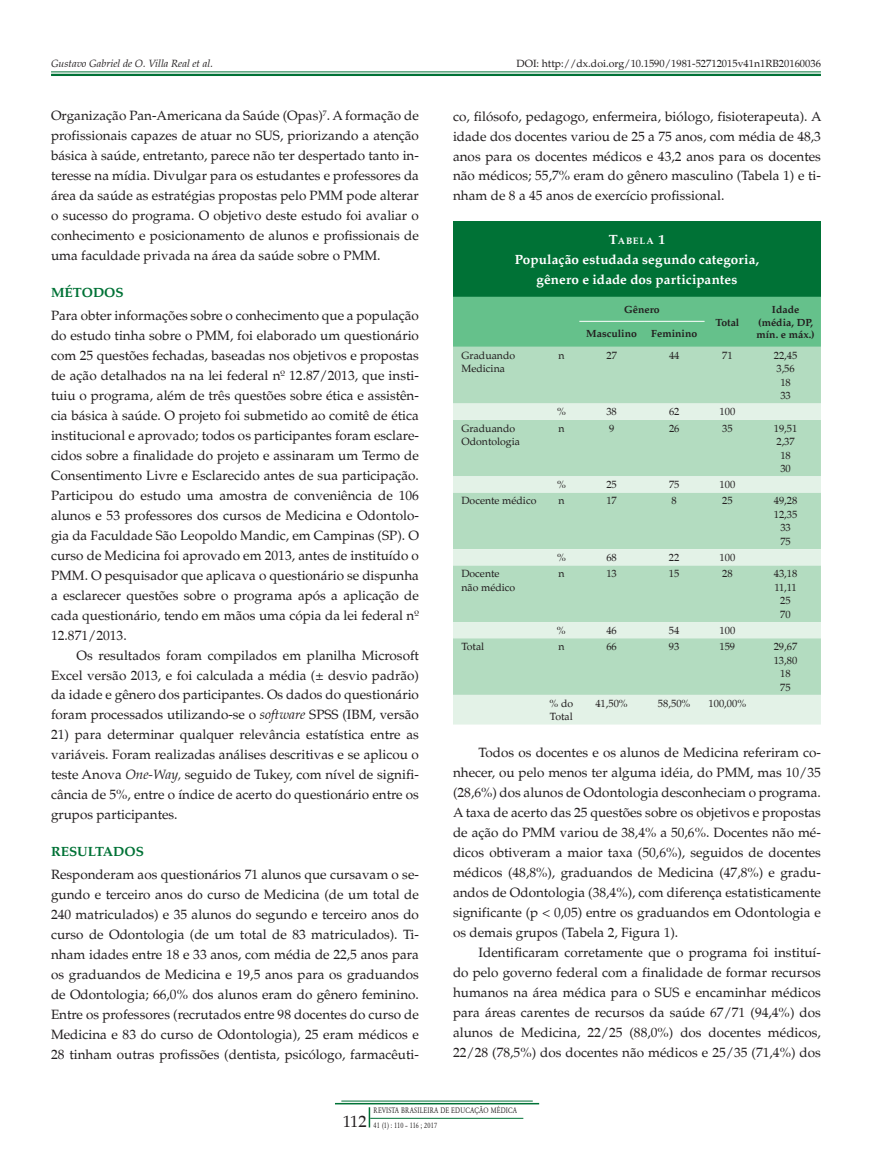
<style>
.page{position:relative;width:872px;height:1170px;background:#fff}
.page>*{position:absolute;margin:0;border:0;box-sizing:border-box;transform-origin:0 0}
.t1{font:13.5px/20px "Palton Roman";color:#231f20;text-align:justify}
.t2{font:700 13.5px/20px "Palton";letter-spacing:.01em;color:#fff;text-align:center}
.t3{font:700 13.5px "Palton";color:#007236}
.t4{font:10.5px/13.5px "Palton Roman";color:#231f20;text-align:center}
.t5{font:700 10.5px/12.8px "Palton";color:#231f20;text-align:center}
.t6{font:italic 10.5px "Palton";color:#231f20}
.t7{font:700 9.45px "Palton";letter-spacing:.09em;color:#fff}
.t8{font:8.25px/15px "Garamond";letter-spacing:.03em;color:#231f20;scale:.8 1}
.s1{font-family:"Palton";font-style:italic}
.s2{font-size:13.5px}
.s3{font-family:"Palton Roman";font-size:16.5px}
</style>
<div class="page">
<hr style="left:370px;top:1117px;width:153px;height:1px;background:#007236">
<svg style="left:369px;top:1107px;width:1px;height:20px"></svg>
<hr style="left:341px;top:1100px;width:192px;height:1px;background:#007236">
<hr style="left:335px;top:1102px;width:204px;height:2px;background:#007236">
<hr style="left:51px;top:71px;width:770px;height:1px;background:#007236">
<hr style="left:51px;top:74px;width:770px;height:2px;background:#007236">
<div style="left:453px;top:221px;width:368px;height:76px;background:#007236"></div>
<div style="left:453px;top:297px;width:368px;height:50px;background:#65c18b"></div>
<div style="left:453px;top:347px;width:368px;height:56px;background:#b3dcc0"></div>
<svg style="left:453px;top:403px;width:368px;height:321px;background:#c1e2cb"></svg>
<hr style="left:579px;top:321px;width:65px;height:1px;background:#fff">
<hr style="left:644px;top:321px;width:60px;height:1px;background:#fff">
<p class="t6" style="left:51px;top:58px;width:163px">Gustavo Gabriel de O. Villa Real et al.</p>
<p class="t4" style="left:516px;top:57px;width:306px">DOI: http://dx.doi.org/10.1590/1981-52712015v41n1RB20160036</p>
<p class="t1" style="left:51px;top:106px;width:369px">Organização Pan-Americana da Saúde (Opas)<sup>7</sup>. A formação de profissionais capazes de atuar no SUS, priorizando a atenção básica à saúde, entretanto, parece não ter despertado tanto in&shy;teresse na mídia. Divulgar para os estudantes e professores da área da saúde as estratégias propostas pelo PMM pode alterar o sucesso do programa. O objetivo deste estudo foi avaliar o conhecimento e posicionamento de alunos e profissionais de uma faculdade privada na área da saúde sobre o PMM.</p>
<p class="t3" style="left:51px;top:285px;width:74px">MÉTODOS</p>
<p class="t1" style="left:51px;top:306px;width:369px">Para obter informações sobre o conhecimento que a população do estudo tinha sobre o PMM, foi elaborado um questionário com 25 questões fechadas, baseadas nos objetivos e propostas de ação detalhados na na lei federal nº 12.87/2013, que insti&shy;tuiu o programa, além de três questões sobre ética e assistên&shy;cia básica à saúde. O projeto foi submetido ao comitê de ética institucional e aprovado; todos os participantes foram esclare&shy;cidos sobre a finalidade do projeto e assinaram um Termo de Consentimento Livre e Esclarecido antes de sua participação.<br>Participou do estudo uma amostra de conveniência de 106 alunos e 53 professores dos cursos de Medicina e Odontolo&shy;gia da Faculdade São Leopoldo Mandic, em Campinas (SP). O curso de Medicina foi aprovado em 2013, antes de instituído o PMM. O pesquisador que aplicava o questionário se dispunha a esclarecer questões sobre o programa após a aplicação de cada questionário, tendo em mãos uma cópia da lei federal nº 12.871/2013.</p>
<p class="t1" style="left:51px;top:645px;width:369px;text-indent:26px">Os resultados foram compilados em planilha Microsoft Excel versão 2013, e foi calculada a média (± desvio padrão) da idade e gênero dos participantes. Os dados do questionário foram processados utilizando-se o <span class="s1">software</span> SPSS (IBM, versão</p>
<p class="t1" style="left:51px;top:725px;width:369px">21) para determinar qualquer relevância estatística entre as variáveis. Foram realizadas análises descritivas e se aplicou o teste Anova <span class="s1">One-Way,</span> seguido de Tukey, com nível de signifi&shy;cância de 5%, entre o índice de acerto do questionário entre os grupos participantes.</p>
<p class="t3" style="left:51px;top:843px;width:94px">RESULTADOS</p>
<p class="t1" style="left:51px;top:864px;width:369px">Responderam aos questionários 71 alunos que cursavam o se&shy;gundo e terceiro anos do curso de Medicina (de um total de 240 matriculados) e 35 alunos do segundo e terceiro anos do curso de Odontologia (de um total de 83 matriculados). Ti&shy;nham idades entre 18 e 33 anos, com média de 22,5 anos para os graduandos de Medicina e 19,5 anos para os graduandos de Odontologia; 66,0% dos alunos eram do gênero feminino.<br>Entre os professores (recrutados entre 98 docentes do curso de Medicina e 83 do curso de Odontologia), 25 eram médicos e 28 tinham outras profissões (dentista, psicólogo, farmacêuti-</p>
<p class="t1" style="left:453px;top:106px;width:370px">co, filósofo, pedagogo, enfermeira, biólogo, fisioterapeuta). A idade dos docentes variou de 25 a 75 anos, com média de 48,3 anos para os docentes médicos e 43,2 anos para os docentes não médicos; 55,7% eram do gênero masculino (Tabela 1) e ti&shy;nham de 8 a 45 anos de exercício profissional.</p>
<p class="t7" style="left:609px;top:235px;width:58px"><span class="s2">T</span>ABELA <span class="s2">1</span></p>
<p class="t2" style="left:515px;top:249px;width:246px">População estudada segundo categoria, gênero e idade dos participantes</p>
<p class="t5" style="left:624px;top:303px;width:37px">Gênero</p>
<p class="t5" style="left:715px;top:316px;width:25px">Total</p>
<p class="t5" style="left:758px;top:303px;width:56px">Idade (média, DP,</p>
<p class="t5" style="left:586px;top:327px;width:52px">Masculino</p>
<p class="t5" style="left:651px;top:327px;width:48px">Feminino</p>
<p class="t5" style="left:756px;top:328px;width:60px">mín. e máx.)</p>
<p class="t4" style="left:461px;top:348px;width:55px;text-align:left">Graduando<br>Medicina</p>
<p class="t4" style="left:558px;top:348px;width:8px">n</p>
<p class="t4" style="left:606px;top:348px;width:12px">27</p>
<p class="t4" style="left:669px;top:348px;width:12px">44</p>
<p class="t4" style="left:722px;top:348px;width:12px">71</p>
<p class="t4" style="left:774px;top:348px;width:25px">22,45<br>3,56<br>18<br>33</p>
<p class="t4" style="left:557px;top:405px;width:10px">%</p>
<p class="t4" style="left:606px;top:405px;width:12px">38</p>
<p class="t4" style="left:669px;top:405px;width:12px">62</p>
<p class="t4" style="left:719px;top:405px;width:17px">100</p>
<p class="t4" style="left:461px;top:421px;width:60px;text-align:left">Graduando<br>Odontologia</p>
<p class="t4" style="left:558px;top:421px;width:8px">n</p>
<p class="t4" style="left:609px;top:421px;width:7px">9</p>
<p class="t4" style="left:669px;top:421px;width:12px">26</p>
<p class="t4" style="left:722px;top:421px;width:12px">35</p>
<p class="t4" style="left:773px;top:421px;width:25px">19,51<br>2,37<br>18<br>30</p>
<p class="t4" style="left:557px;top:478px;width:10px">%</p>
<p class="t4" style="left:606px;top:478px;width:12px">25</p>
<p class="t4" style="left:669px;top:478px;width:12px">75</p>
<p class="t4" style="left:719px;top:478px;width:17px">100</p>
<p class="t4" style="left:461px;top:494px;width:76px">Docente médico</p>
<p class="t4" style="left:558px;top:494px;width:8px">n</p>
<p class="t4" style="left:606px;top:494px;width:12px">17</p>
<p class="t4" style="left:671px;top:494px;width:7px">8</p>
<p class="t4" style="left:722px;top:494px;width:12px">25</p>
<p class="t4" style="left:773px;top:494px;width:25px">49,28<br>12,35<br>33<br>75</p>
<p class="t4" style="left:557px;top:551px;width:10px">%</p>
<p class="t4" style="left:606px;top:551px;width:12px">68</p>
<p class="t4" style="left:669px;top:551px;width:12px">22</p>
<p class="t4" style="left:719px;top:551px;width:17px">100</p>
<p class="t4" style="left:461px;top:567px;width:55px;text-align:left">Docente não médico</p>
<p class="t4" style="left:558px;top:567px;width:8px">n</p>
<p class="t4" style="left:606px;top:567px;width:12px">13</p>
<p class="t4" style="left:669px;top:567px;width:12px">15</p>
<p class="t4" style="left:722px;top:567px;width:12px">28</p>
<p class="t4" style="left:773px;top:567px;width:25px">43,18<br>11,11<br>25<br>70</p>
<p class="t4" style="left:557px;top:623px;width:10px">%</p>
<p class="t4" style="left:606px;top:623px;width:12px">46</p>
<p class="t4" style="left:669px;top:623px;width:12px">54</p>
<p class="t4" style="left:719px;top:623px;width:17px">100</p>
<p class="t4" style="left:461px;top:640px;width:24px">Total</p>
<p class="t4" style="left:558px;top:640px;width:8px">n</p>
<p class="t4" style="left:606px;top:640px;width:12px">66</p>
<p class="t4" style="left:669px;top:640px;width:12px">93</p>
<p class="t4" style="left:719px;top:640px;width:17px">159</p>
<p class="t4" style="left:773px;top:640px;width:25px">29,67<br>13,80<br>18<br>75</p>
<p class="t4" style="left:549px;top:696px;width:25px;text-align:left">% do<br>Total</p>
<p class="t4" style="left:595px;top:696px;width:34px">41,50%</p>
<p class="t4" style="left:658px;top:696px;width:34px">58,50%</p>
<p class="t4" style="left:708px;top:696px;width:39px">100,00%</p>
<p class="t1" style="left:453px;top:743px;width:369px;text-indent:26px">Todos os docentes e os alunos de Medicina referiram co&shy;nhecer, ou pelo menos ter alguma idéia, do PMM, mas 10/35 (28,6%) dos alunos de Odontologia desconheciam o programa.<br>A taxa de acerto das 25 questões sobre os objetivos e propostas de ação do PMM variou de 38,4% a 50,6%. Docentes não mé&shy;dicos obtiveram a maior taxa (50,6%), seguidos de docentes médicos (48,8%), graduandos de Medicina (47,8%) e gradu&shy;andos de Odontologia (38,4%), com diferença estatisticamente significante (p &lt; 0,05) entre os graduandos em Odontologia e os demais grupos (Tabela 2, Figura 1).</p>
<p class="t1" style="left:453px;top:942px;width:369px;text-indent:26px">Identificaram corretamente que o programa foi instituí&shy;do pelo governo federal com a finalidade de formar recursos humanos na área médica para o SUS e encaminhar médicos para áreas carentes de recursos da saúde 67/71 (94,4%) dos alunos de Medicina, 22/25 (88,0%) dos docentes médicos, 22/28 (78,5%) dos docentes não médicos e 25/35 (71,4%) dos</p>
<p class="t8" style="left:343px;top:1102px;width:219px;text-indent:31px">REVISTA BRASILEIRA DE EDUCAÇÃO MÉDICA<br><span class="s3">112</span> 41 (1) : 110 – 116 ; 2017</p>
</div>
